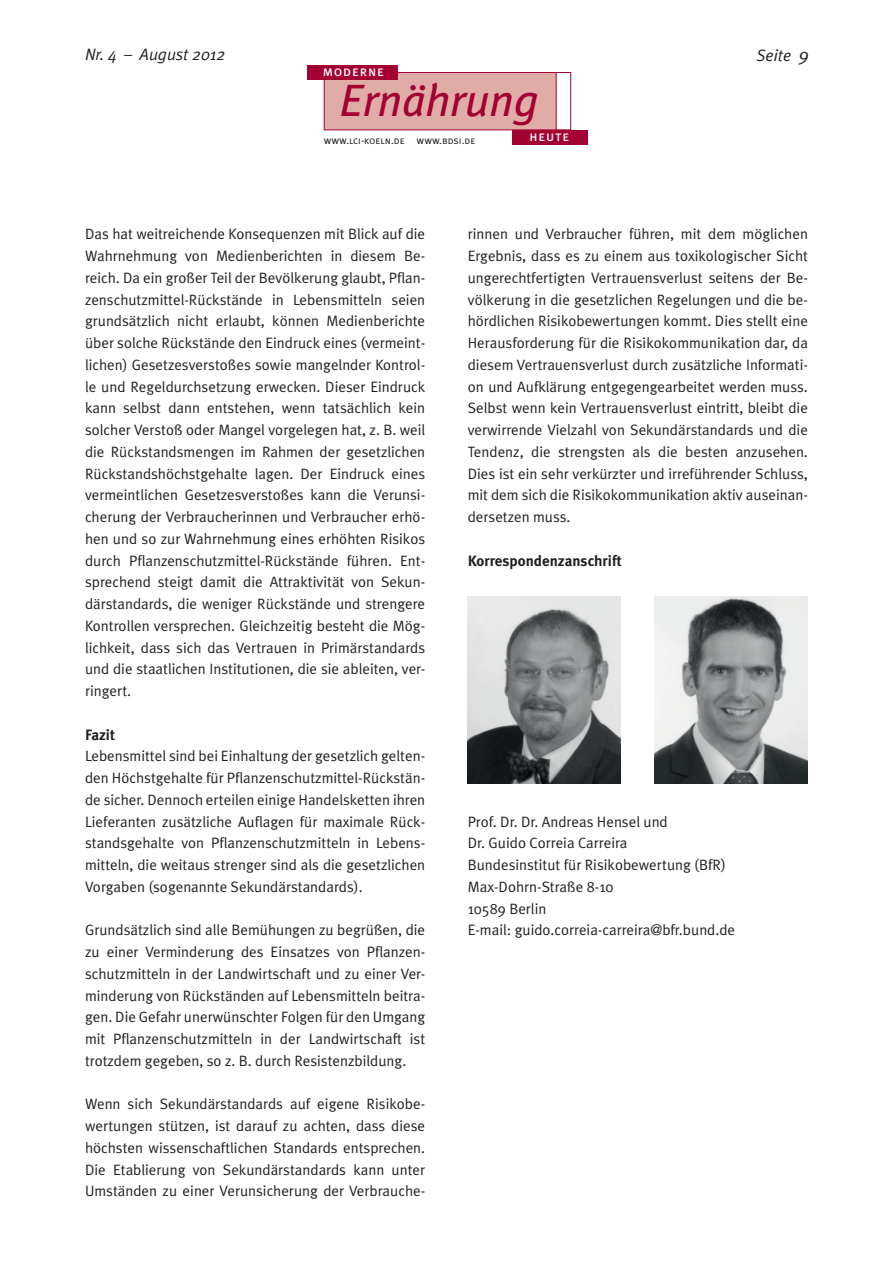
<style>
.page{position:relative;width:893px;height:1263px;background:#fff}
.page>*{position:absolute;margin:0;border:0;box-sizing:border-box;transform-origin:0 0}
.t1{font:italic 45.3px "Meta Plus";color:#a40133}
.t2{font:italic 16.5px "Meta Plus Normal";color:#231f20}
.t3{font:15px/21.8px "Meta Plus Normal";color:#231f20;text-align:justify}
.t4{font:700 15px "Meta Plus";color:#231f20}
.t5{font:14.25px "Meta Plus Book Caps";letter-spacing:.055em;color:#fff}
.t6{font:10.5px "Meta Plus Normal Caps";color:#231f20}
.s1{font-size:18px}
</style>
<div class="page">
<div style="left:512px;top:130px;width:75px;height:15px;background:#a40133"></div>
<div style="left:324px;top:72px;width:241px;height:58px;background:#e0aca8;border:1px solid #a40133"></div>
<div style="left:556px;top:72px;width:15px;height:58px;background:#fff"></div>
<div style="left:308px;top:65px;width:90px;height:15px;background:#a40133"></div>
<img style="left:468px;top:596px;width:153px;height:187px">
<img style="left:655px;top:596px;width:153px;height:187px">
<p class="t2" style="left:85px;top:45px;width:142px">Nr. 4 – August 2012</p>
<p class="t5" style="left:323px;top:63px;width:63px">moderne</p>
<h1 class="t1" style="left:339px;top:74px;width:201px">Ernährung</h1>
<p class="t6" style="left:324px;top:135px;width:153px">www.lci-koeln.de www.bdsi.de</p>
<p class="t5" style="left:530px;top:128px;width:41px">heute</p>
<p class="t2" style="left:756px;top:46px;width:54px">Seite <span class="s1">9</span></p>
<p class="t3" style="left:85px;top:223px;width:342px">Das hat weitreichende Konsequenzen mit Blick auf die Wahrnehmung von Medienberichten in diesem Be&shy;reich. Da ein großer Teil der Bevölkerung glaubt, Pflan&shy;zenschutzmittel-Rückstände in Lebensmitteln seien grundsätzlich nicht erlaubt, können Medienberichte über solche Rückstände den Eindruck eines (vermeint&shy;lichen) Gesetzesverstoßes sowie mangelnder Kontrol&shy;le und Regeldurchsetzung erwecken. Dieser Eindruck kann selbst dann entstehen, wenn tatsächlich kein solcher Verstoß oder Mangel vorgelegen hat, z. B. weil die Rückstandsmengen im Rahmen der gesetzlichen Rückstandshöchstgehalte lagen. Der Eindruck eines vermeintlichen Gesetzesverstoßes kann die Verunsi&shy;cherung der Verbraucherinnen und Verbraucher erhö&shy;hen und so zur Wahrnehmung eines erhöhten Risikos durch Pflanzenschutzmittel-Rückstände führen. Ent&shy;sprechend steigt damit die Attraktivität von Sekun&shy;därstandards, die weniger Rückstände und strengere Kontrollen versprechen. Gleichzeitig besteht die Mög&shy;lichkeit, dass sich das Vertrauen in Primärstandards und die staatlichen Institutionen, die sie ableiten, ver&shy;ringert.</p>
<p class="t4" style="left:85px;top:726px;width:32px">Fazit</p>
<p class="t3" style="left:85px;top:745px;width:342px">Lebensmittel sind bei Einhaltung der gesetzlich gelten&shy;den Höchstgehalte für Pflanzenschutzmittel-Rückstän&shy;de sicher. Dennoch erteilen einige Handelsketten ihren Lieferanten zusätzliche Auflagen für maximale Rück&shy;standsgehalte von Pflanzenschutzmitteln in Lebens&shy;mitteln, die weitaus strenger sind als die gesetzlichen Vorgaben (sogenannte Sekundärstandards).</p>
<p class="t3" style="left:85px;top:919px;width:342px">Grundsätzlich sind alle Bemühungen zu begrüßen, die zu einer Verminderung des Einsatzes von Pflanzen&shy;schutzmitteln in der Landwirtschaft und zu einer Ver&shy;minderung von Rückständen auf Lebensmitteln beitra&shy;gen. Die Gefahr unerwünschter Folgen für den Umgang mit Pflanzenschutzmitteln in der Landwirtschaft ist trotzdem gegeben, so z. B. durch Resistenzbildung.</p>
<p class="t3" style="left:85px;top:1093px;width:342px">Wenn sich Sekundärstandards auf eigene Risikobe&shy;wertungen stützen, ist darauf zu achten, dass diese höchsten wissenschaftlichen Standards entsprechen.<br>Die Etablierung von Sekundärstandards kann unter Umständen zu einer Verunsicherung der Verbrauche-</p>
<p class="t3" style="left:468px;top:223px;width:342px">rinnen und Verbraucher führen, mit dem möglichen Ergebnis, dass es zu einem aus toxikologischer Sicht ungerechtfertigten Vertrauensverlust seitens der Be&shy;völkerung in die gesetzlichen Regelungen und die be&shy;hördlichen Risikobewertungen kommt. Dies stellt eine Herausforderung für die Risikokommunikation dar, da diesem Vertrauensverlust durch zusätzliche Informati&shy;on und Aufklärung entgegengearbeitet werden muss.<br>Selbst wenn kein Vertrauensverlust eintritt, bleibt die verwirrende Vielzahl von Sekundärstandards und die Tendenz, die strengsten als die besten anzusehen.<br>Dies ist ein sehr verkürzter und irreführender Schluss, mit dem sich die Risikokommunikation aktiv auseinan&shy;dersetzen muss.</p>
<p class="t4" style="left:468px;top:552px;width:155px">Korrespondenzanschrift</p>
<p class="t3" style="left:468px;top:810px;width:269px;text-align:left">Prof. Dr. Dr. Andreas Hensel und<br>Dr. Guido Correia Carreira<br>Bundesinstitut für Risikobewertung (BfR)<br>Max-Dohrn-Straße 8-10<br>10589 Berlin<br>E-mail: guido.correia-carreira@bfr.bund.de</p>
</div>
